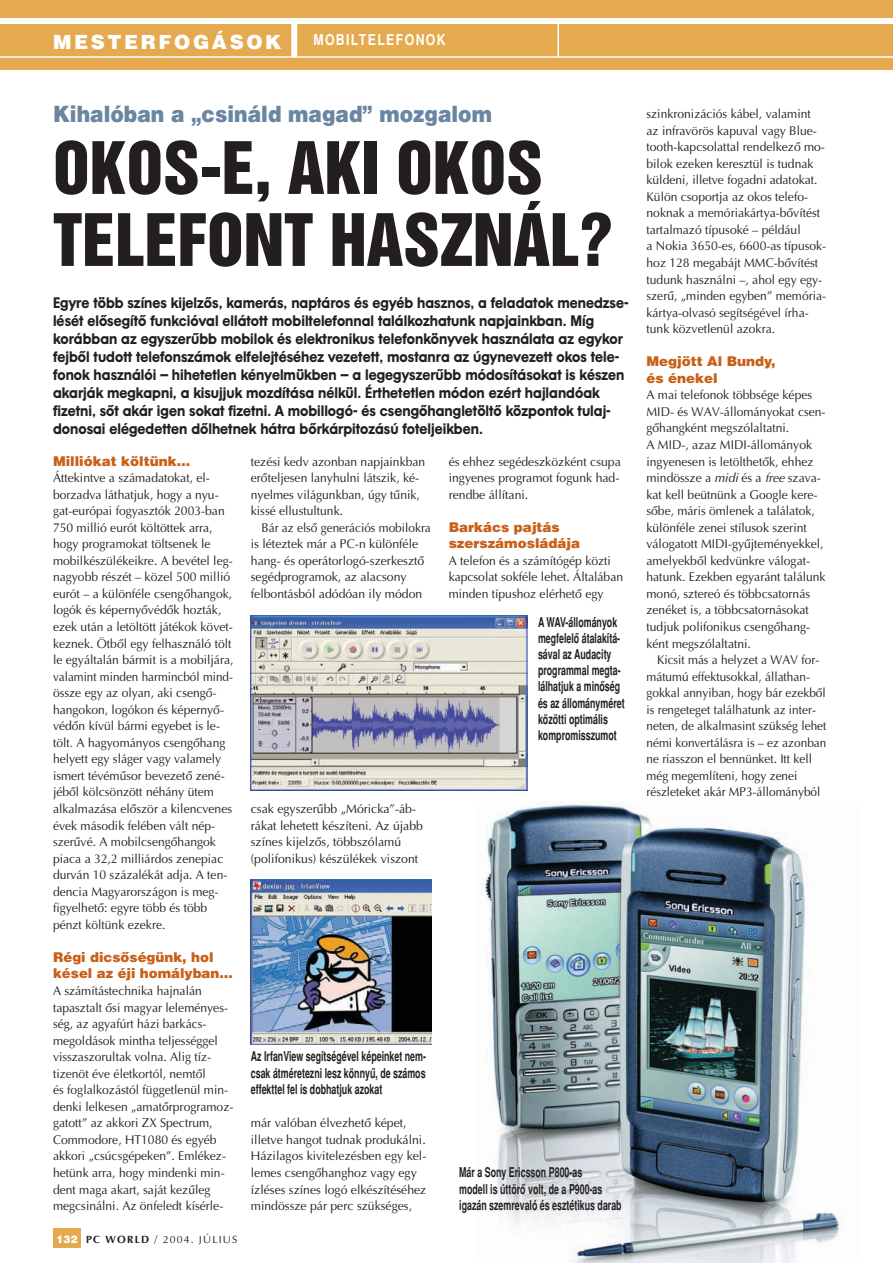
<style>
.page{position:relative;width:893px;height:1263px;background:#fff}
.page>*{position:absolute;margin:0;border:0;box-sizing:border-box;transform-origin:0 0}
.t1{font:66px/72px "H Helvetica Inserat";color:#231f20}
.t2{font:900 22.5px "H Helvetica";color:#6a86a1;scale:.9 1}
.t3{font:900 19.5px "H Helvetica";letter-spacing:.135em;color:#fff}
.t4{font:15px/18px "H Mobil";color:#231f20;scale:.93 1}
.t5{font:700 15px "H Helvetica Narrow";letter-spacing:.09em;color:#fff}
.t6{font:700 13.5px/16.2px "H Helvetica Narrow";color:#231f20;scale:.8 1}
.t7{font:900 13.5px/16.5px "H Helvetica";color:#c96019}
.t8{font:12.75px/16.5px "H Optima";color:#231f20;scale:.95 1}
.t9{font:12.75px/16.5px "H Optima";color:#231f20;scale:.93 1}
.t10{font:12.75px/16.5px "H Optima";color:#231f20;scale:.96 1}
.t11{font:10.5px "H Optima";letter-spacing:.11em;color:#231f20}
.s1{color:#ec008c}
.s2{font-family:"H Helvetica";font-weight:900;color:#fff}
.s3{font-weight:700}
.s4{font-style:italic}
</style>
<div class="page">
<div style="left:882px;top:0;width:10px;height:69px;background:#e5aa4f"></div>
<div style="left:0;top:0;width:882px;height:69px;background:#e5aa4f"></div>
<div style="left:0;top:18px;width:892px;height:6px;background:#fff"></div>
<hr style="left:557px;top:24px;width:2px;height:33px;background:#fff">
<div style="left:291px;top:19px;width:6px;height:38px;background:#fff"></div>
<hr style="left:0;top:56px;width:892px;height:2px;background:#fff">
<div style="left:53px;top:1229px;width:28px;height:19px;background:#e5aa4f"></div>
<img style="left:251px;top:615px;width:277px;height:176px">
<img style="left:251px;top:879px;width:180px;height:166px">
<img style="left:482px;top:802px;width:360px;height:461px">
<h3 class="t3" style="left:53px;top:35px;width:230px">MESTERFOGÁSOK</h3>
<p class="t5" style="left:313px;top:35px;width:134px">MOBILTELEFONOK</p>
<h2 class="t2" style="left:53px;top:106px;width:489px">Kihalóban a „csináld magad” mozgalom</h2>
<h1 class="t1" style="left:53px;top:134px;width:561px">OKOS-E, AKI OKOS<br>TELEFONT HASZNÁL?</h1>
<p class="t4" style="left:53px;top:295px;width:620px">Egyre több színes kijelzôs, kamerás, naptáros és egyéb hasznos, a feladatok menedzse&shy;lését elôsegítô funkcióval ellátott mobiltelefonnal találkozhatunk napjainkban. Míg korábban az egyszerûbb mobilok és elektronikus telefonkönyvek használata az egykor fejbôl tudott telefonszámok elfelejtéséhez vezetett, mostanra az úgynevezett okos tele&shy;fonok használói – hihetetlen kényelmükben – a legegyszerûbb módosításokat is készen akarják megkapni, a kisujjuk mozdítása nélkül. Érthetetlen módon ezért hajlandóak fizetni, sôt akár igen sokat fizetni. A mobillogó- és csengôhangletöltô központok tulaj&shy;donosai elégedetten dôlhetnek hátra bôrkárpitozású foteljeikben.</p>
<p class="t7" style="left:53px;top:454px;width:139px">Milliókat költünk…</p>
<p class="t8" style="left:53px;top:471px;width:191px">Áttekintve a számadatokat, el&shy;borzadva láthatjuk, hogy a nyu&shy;gat-európai fogyasztók 2003-ban<br>750 millió eurót költöttek arra, hogy programokat töltsenek le mobilkészülékeikre. A bevétel leg&shy;nagyobb részét – közel 500 millió eurót – a különféle csengôhangok, logók és képernyôvédôk hozták, ezek után a letöltött játékok követ&shy;keznek. Ötbôl egy felhasználó tölt le egyáltalán bármit is a mobiljára, valamint minden harmincból mind&shy;össze egy az olyan, aki csengô&shy;hangokon, logókon és képernyô&shy;védôn kívül bármi egyebet is le&shy;tölt<span class="s1">.</span> A hagyományos csengôhang helyett egy sláger vagy valamely ismert tévémûsor bevezetô zené&shy;jébôl kölcsönzött néhány ütem alkalmazása elôször a kilencvenes évek második felében vált nép&shy;szerûvé. A mobilcsengôhangok piaca a 32,2 milliárdos zenepiac durván 10 százalékát adja. A ten&shy;dencia Magyarországon is meg&shy;figyelhetô: egyre több és több pénzt költünk ezekre.</p>
<p class="t7" style="left:53px;top:950px;width:181px">Régi dicsôségünk, hol késel az éji homályban…</p>
<p class="t8" style="left:53px;top:984px;width:191px">A számítástechnika hajnalán tapasztalt ôsi magyar leleményes&shy;ség, az agyafúrt házi barkács&shy;megoldások mintha teljességgel visszaszorultak volna. Alig tíz&shy;tizenöt éve életkortól, nemtôl<br>és foglalkozástól függetlenül min&shy;denki lelkesen „amatôrprogramoz&shy;gatott” az akkori ZX Spectrum,<br>Commodore, HT1080 és egyéb akkori „csúcsgépeken”. Emlékez&shy;hetünk arra, hogy mindenki min&shy;dent maga akart, saját kezûleg megcsinálni. Az önfeledt kísérle-</p>
<p class="t11" style="left:56px;top:1235px;width:183px"><span class="s2">132</span> <span class="s3">PC WORLD</span> / 2004. JÚLIUS</p>
<p class="t8" style="left:251px;top:455px;width:185px">tezési kedv azonban napjainkban erôteljesen lanyhulni látszik, ké&shy;nyelmes világunkban, úgy tûnik, kissé ellustultunk.</p>
<p class="t9" style="left:251px;top:521px;width:195px;text-indent:11px">Bár az elsô generációs mobilokra is léteztek már a PC-n különféle hang- és operátorlogó-szerkesztô segédprogramok, az alacsony felbontásból adódóan ily módon</p>
<p class="t10" style="left:251px;top:802px;width:181px">csak egyszerûbb „Móricka”-áb&shy;rákat lehetett készíteni. Az újabb színes kijelzôs, többszólamú (polifonikus) készülékek viszont</p>
<p class="t6" style="left:251px;top:1049px;width:220px;text-align:justify">Az IrfanView segítségével képeinket nem&shy;csak átméretezni lesz könnyû, de számos effekttel fel is dobhatjuk azokat</p>
<p class="t10" style="left:251px;top:1116px;width:184px">már valóban élvezhetô képet, illetve hangot tudnak produkálni.<br>Házilagos kivitelezésben egy kel&shy;lemes csengôhanghoz vagy egy ízléses színes logó elkészítéséhez mindössze pár perc szükséges,</p>
<p class="t10" style="left:448px;top:455px;width:181px;text-align:justify">és ehhez segédeszközként csupa ingyenes programot fogunk had&shy;rendbe állítani.</p>
<p class="t7" style="left:448px;top:520px;width:133px">Barkács pajtás szerszámosládája</p>
<p class="t8" style="left:448px;top:554px;width:185px">A telefon és a számítógép közti kapcsolat sokféle lehet. Általában minden típushoz elérhetô egy</p>
<p class="t6" style="left:538px;top:615px;width:110px">A WAV-állományok megfelelô átalakítá&shy;sával az Audacity programmal megta&shy;lálhatjuk a minôség és az állományméret közötti optimális kompromisszumot</p>
<p class="t6" style="left:459px;top:1165px;width:204px">Már a Sony Ericsson P800-as<br>modell is úttörô volt, de a P900-as igazán szemrevaló és esztétikus darab</p>
<p class="t8" style="left:646px;top:107px;width:191px">szinkronizációs kábel, valamint<br>az infravörös kapuval vagy Blue&shy;tooth-kapcsolattal rendelkezô mo&shy;bilok ezeken keresztül is tudnak küldeni, illetve fogadni adatokat.<br>Külön csoportja az okos telefo&shy;noknak a memóriakártya-bôvítést tartalmazó típusoké – például<br>a Nokia 3650-es, 6600-as típusok&shy;hoz 128 megabájt MMC-bôvítést tudunk használni –, ahol egy egy&shy;szerû, „minden egyben” memória&shy;kártya-olvasó segítségével írha&shy;tunk közvetlenül azokra.</p>
<p class="t7" style="left:646px;top:354px;width:131px">Megjött Al Bundy, és énekel</p>
<p class="t8" style="left:646px;top:388px;width:190px">A mai telefonok többsége képes<br>MID- és WAV-állományokat csen&shy;gôhangként megszólaltatni.<br>A MID-, azaz MIDI-állományok ingyenesen is letölthetôk, ehhez mindössze a <span class="s4">midi</span>és a <span class="s4">free</span>szava&shy;kat kell beütnünk a Google kere&shy;sôbe, máris ömlenek a találatok, különféle zenei stílusok szerint válogatott MIDI-gyûjteményekkel, amelyekbôl kedvünkre válogat&shy;hatunk. Ezekben egyaránt találunk monó, sztereó és többcsatornás zenéket is, a többcsatornásokat tudjuk polifonikus csengôhang&shy;ként megszólaltatni.</p>
<p class="t9" style="left:646px;top:653px;width:195px;text-indent:11px">Kicsit más a helyzet a WAV for&shy;mátumú effektusokkal, állathan&shy;gokkal annyiban, hogy bár ezekbôl is rengeteget találhatunk az inter&shy;neten, de alkalmasint szükség lehet némi konvertálásra is – ez azonban ne riasszon el bennünket. Itt kell még megemlíteni, hogy zenei részleteket akár MP3-állományból</p>
</div>
